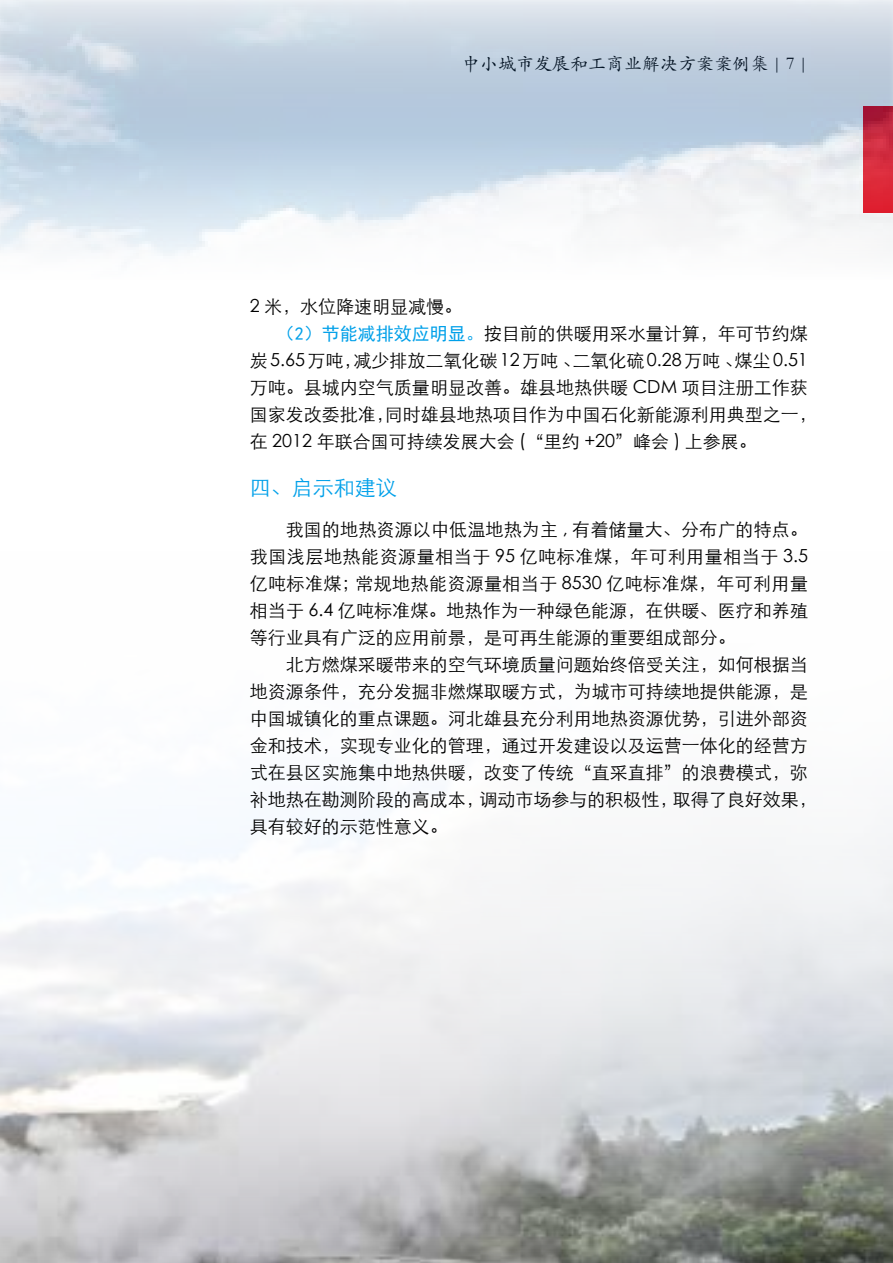
<style>
.page{position:relative;width:893px;height:1263px;background:#fff}
.page>*{position:absolute;margin:0;border:0;box-sizing:border-box;transform-origin:0 0}
.t1{font:21px "ST Xihei";color:#00a0e9}
.t2{font:18px/27px "ST Xihei";color:#000;text-align:justify}
.t3{font:18px "ST Kaiti";color:#000}
.s1{font-family:"Sim Hei";color:#00a0e9}
</style>
<div class="page">
<div style="left:0;top:0;width:893px;height:286px;background:#fff;opacity:.75"></div>
<img style="left:0;top:809px;width:893px;height:454px">
<p class="t3" style="left:462px;top:51px;width:347px">中小城市发展和工商业解决方案案例集 | 7 |</p>
<p class="t2" style="left:250px;top:292px;width:214px">2 米，水位降速明显减慢。</p>
<p class="t2" style="left:277px;top:319px;width:533px"><span class="s1">（2）节能减排效应明显。</span>按目前的供暖用采水量计算，年可节约煤</p>
<p class="t2" style="left:250px;top:346px;width:560px">炭 5.65 万吨，减少排放二氧化碳 12 万吨 、二氧化硫 0.28 万吨 、煤尘 0.51</p>
<p class="t2" style="left:250px;top:373px;width:560px">万吨。县城内空气质量明显改善。雄县地热供暖 CDM 项目注册工作获</p>
<p class="t2" style="left:250px;top:400px;width:569px">国家发改委批准，同时雄县地热项目作为中国石化新能源利用典型之一，</p>
<p class="t2" style="left:250px;top:427px;width:509px">在 2012 年联合国可持续发展大会 (“里约 +20”峰会 ) 上参展。</p>
<p class="t1" style="left:250px;top:471px;width:148px">四、启示和建议</p>
<p class="t2" style="left:250px;top:515px;width:560px;text-indent:36px">我国的地热资源以中低温地热为主 , 有着储量大、分布广的特点。我国浅层地热能资源量相当于 95 亿吨标准煤，年可利用量相当于 3.5亿吨标准煤；常规地热能资源量相当于 8530 亿吨标准煤，年可利用量相当于 6.4 亿吨标准煤。地热作为一种绿色能源，在供暖、医疗和养殖等行业具有广泛的应用前景，是可再生能源的重要组成部分。</p>
<p class="t2" style="left:250px;top:650px;width:569px;text-align:left;text-indent:36px">北方燃煤采暖带来的空气环境质量问题始终倍受关注，如何根据当地资源条件，充分发掘非燃煤取暖方式，为城市可持续地提供能源，是中国城镇化的重点课题。河北雄县充分利用地热资源优势，引进外部资金和技术，实现专业化的管理，通过开发建设以及运营一体化的经营方式在县区实施集中地热供暖，改变了传统“直采直排”的浪费模式，弥补地热在勘测阶段的高成本，调动市场参与的积极性，取得了良好效果，具有较好的示范性意义。</p>
</div>
